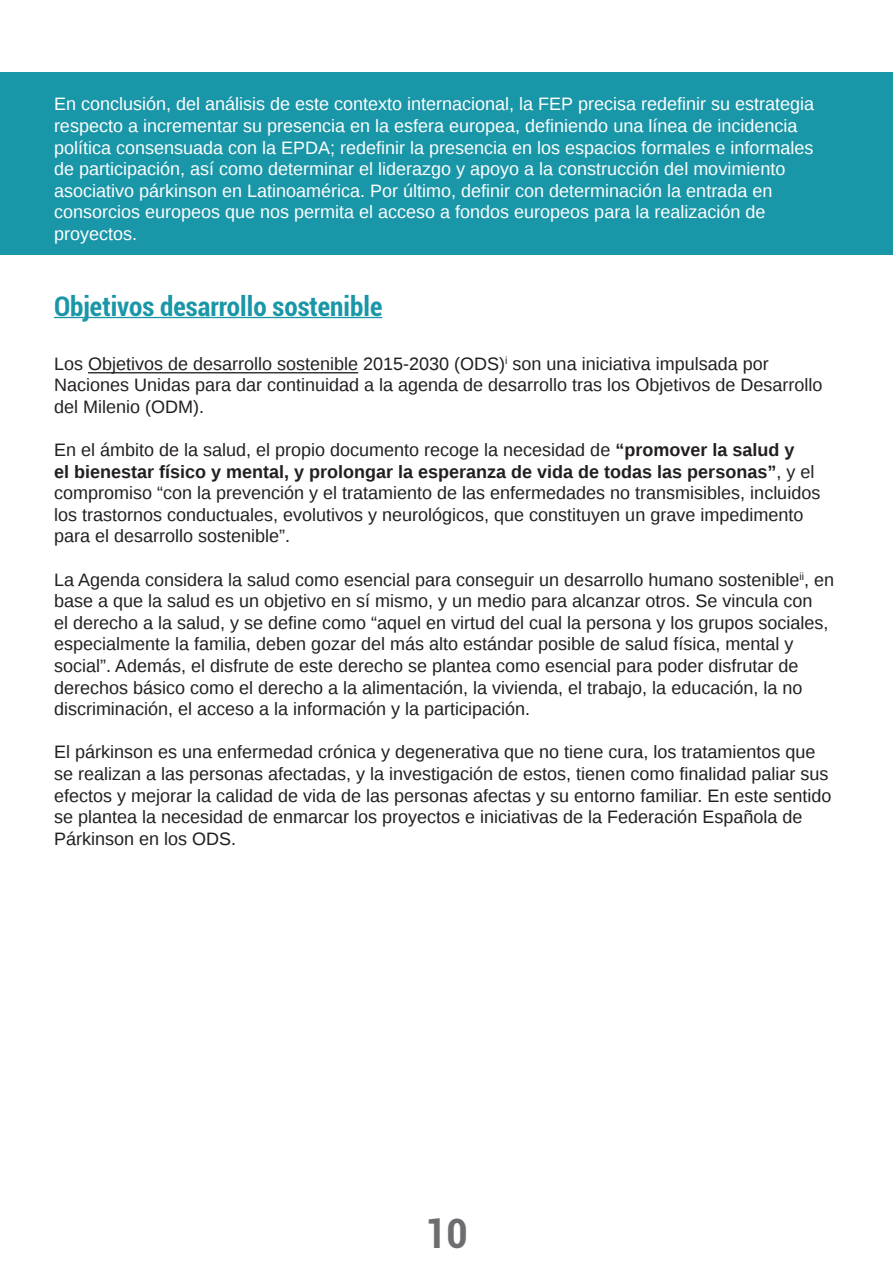
<style>
.page{position:relative;width:893px;height:1263px;background:#fff}
.page>*{position:absolute;margin:0;border:0;box-sizing:border-box;transform-origin:0 0}
.t1{font:700 condensed 40.5px "Roboto";color:#6c6d70}
.SUBAPARTADOS_SUB{font:700 condensed 27px "Roboto";color:#1996a7}
.TEXTO{font:18px/21.6px "Liberation Sans";color:#231f20}
.TEXTO-2{font:18px/21.6px "Liberation Sans";color:#fff}
.s1{font-weight:700}
</style>
<div class="page">
<div style="left:0;top:72px;width:893px;height:183px;background:#1996a7"></div>
<hr style="left:54px;top:317px;width:328px;height:1px;background:#1996a7">
<hr style="left:88px;top:372px;width:270px;height:1px;background:#231f20">
<p class="TEXTO-2" style="left:54px;top:94px;width:762px">En conclusión, del análisis de este contexto internacional, la FEP precisa redefinir su estrategia respecto a incrementar su presencia en la esfera europea, definiendo una línea de incidencia política consensuada con la EPDA; redefinir la presencia en los espacios formales e informales de participación, así como determinar el liderazgo y apoyo a la construcción del movimiento asociativo párkinson en Latinoamérica. Por último, definir con determinación la entrada en consorcios europeos que nos permita el acceso a fondos europeos para la realización de proyectos.</p>
<p class="SUBAPARTADOS_SUB" style="left:54px;top:287px;width:330px">Objetivos desarrollo sostenible</p>
<p class="TEXTO" style="left:54px;top:353px;width:770px">Los Objetivos de desarrollo sostenible 2015-2030 (ODS)<sup>i</sup> son una iniciativa impulsada por<br>Naciones Unidas para dar continuidad a la agenda de desarrollo tras los Objetivos de Desarrollo del Milenio (ODM).</p>
<p class="TEXTO" style="left:54px;top:440px;width:768px">En el ámbito de la salud, el propio documento recoge la necesidad de <span class="s1">“promover la salud y<br>el bienestar físico y mental, y prolongar la esperanza de vida de todas las personas”</span>, y el compromiso “con la prevención y el tratamiento de las enfermedades no transmisibles, incluidos los trastornos conductuales, evolutivos y neurológicos, que constituyen un grave impedimento para el desarrollo sostenible”.</p>
<p class="TEXTO" style="left:54px;top:569px;width:782px">La Agenda considera la salud como esencial para conseguir un desarrollo humano sostenible<sup>ii</sup>, en base a que la salud es un objetivo en sí mismo, y un medio para alcanzar otros. Se vincula con<br>el derecho a la salud, y se define como “aquel en virtud del cual la persona y los grupos sociales, especialmente la familia, deben gozar del más alto estándar posible de salud física, mental y social”. Además, el disfrute de este derecho se plantea como esencial para poder disfrutar de derechos básico como el derecho a la alimentación, la vivienda, el trabajo, la educación, la no discriminación, el acceso a la información y la participación.</p>
<p class="TEXTO" style="left:54px;top:742px;width:779px">El párkinson es una enfermedad crónica y degenerativa que no tiene cura, los tratamientos que se realizan a las personas afectadas, y la investigación de estos, tienen como finalidad paliar sus efectos y mejorar la calidad de vida de las personas afectas y su entorno familiar. En este sentido se plantea la necesidad de enmarcar los proyectos e iniciativas de la Federación Española de Párkinson en los ODS.</p>
<h1 class="t1" style="left:425px;top:1205px;width:44px">10</h1>
</div>
